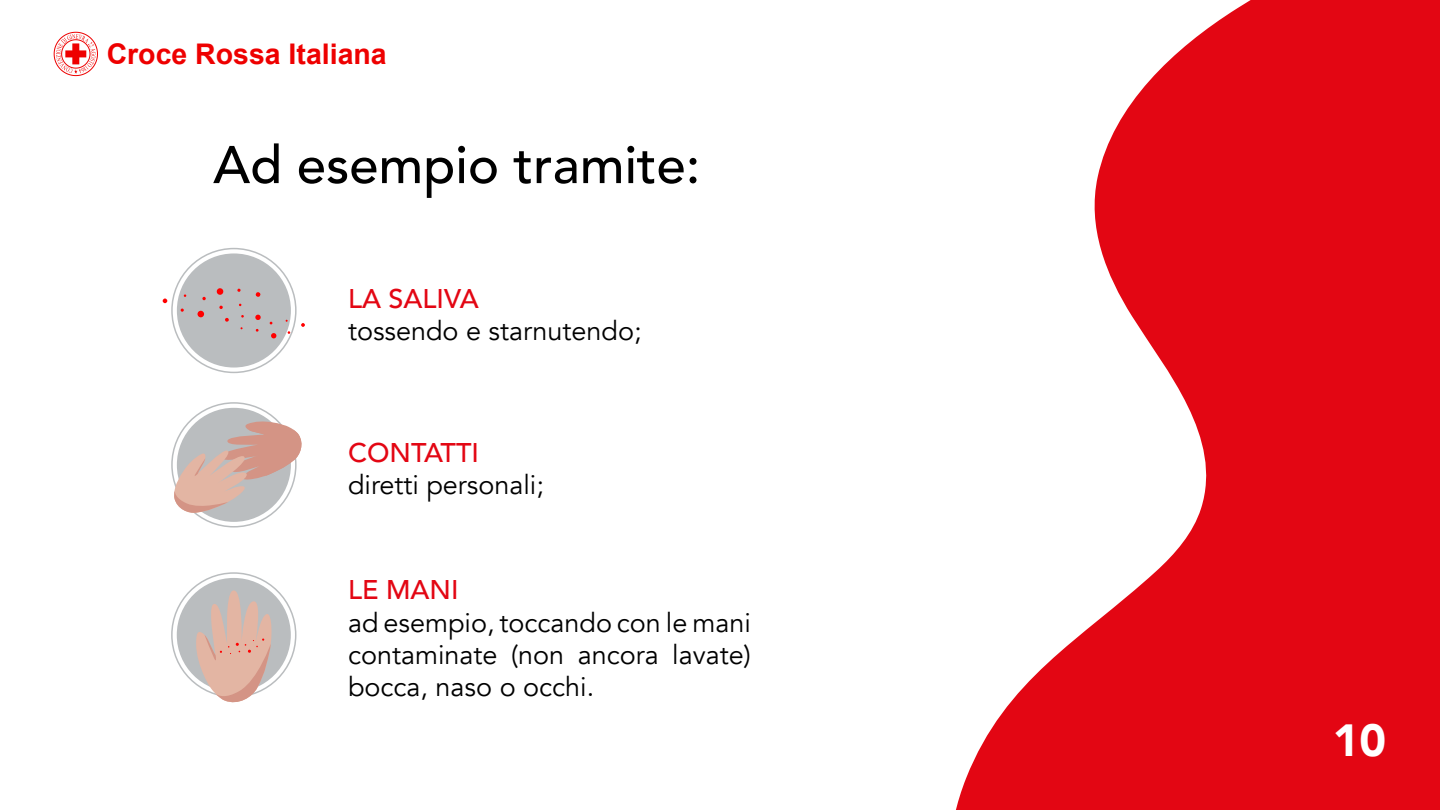
<style>
.page{position:relative;width:1440px;height:810px;background:#fff}
.page>*{position:absolute;margin:0;border:0;box-sizing:border-box;transform-origin:0 0}
.t1{font:500 52.5px "Avenir";color:#000}
.t2{font:900 45px "Avenir";color:#fff}
.t3{font:700 28.5px "Arial";color:#e00}
.t4{font:27px/32.4px "Avenir";color:#000;text-align:justify}
.t5{font:500 27px "Avenir";color:#e30613}
</style>
<div class="page">
<svg style="left:956px;top:0;width:484px;height:810px;fill:#e30613"></svg>
<svg style="left:54px;top:32px;width:44px;height:44px"></svg>
<div style="left:177px;top:253px;width:114px;height:115px;background:#babdbf;border-radius:50%"></div>
<svg style="left:163px;top:299px;width:4px;height:4px"></svg>
<svg style="left:202px;top:297px;width:4px;height:3px"></svg>
<svg style="left:198px;top:311px;width:6px;height:6px"></svg>
<svg style="left:256px;top:292px;width:5px;height:5px"></svg>
<svg style="left:219px;top:305px;width:4px;height:4px"></svg>
<svg style="left:237px;top:288px;width:4px;height:4px"></svg>
<svg style="left:216px;top:288px;width:8px;height:7px"></svg>
<svg style="left:301px;top:323px;width:4px;height:4px"></svg>
<svg style="left:271px;top:333px;width:5px;height:5px"></svg>
<svg style="left:225px;top:318px;width:4px;height:4px"></svg>
<svg style="left:255px;top:314px;width:6px;height:6px"></svg>
<div style="left:177px;top:408px;width:114px;height:114px;background:#babdbf;border-radius:50%"></div>
<svg style="left:174px;top:418px;width:128px;height:96px"></svg>
<div style="left:177px;top:578px;width:114px;height:114px;background:#babdbf;border-radius:50%"></div>
<svg style="left:193px;top:585px;width:80px;height:118px"></svg>
<p class="t3" style="left:107px;top:35px;width:282px">Croce Rossa Italiana</p>
<h1 class="t1" style="left:213px;top:119px;width:489px">Ad esempio tramite:</h1>
<p class="t5" style="left:348px;top:275px;width:132px">LA SALIVA</p>
<p class="t4" style="left:348px;top:315px;width:295px">tossendo e starnutendo;</p>
<p class="t5" style="left:348px;top:429px;width:133px">CONTATTI</p>
<p class="t4" style="left:348px;top:469px;width:197px">diretti personali;</p>
<p class="t5" style="left:348px;top:567px;width:112px">LE MANI</p>
<p class="t4" style="left:348px;top:607px;width:404px">ad esempio, toccando con le mani contaminate (non ancora lavate) bocca, naso o occhi.</p>
<h2 class="t2" style="left:1333px;top:702px;width:55px">10</h2>
</div>
